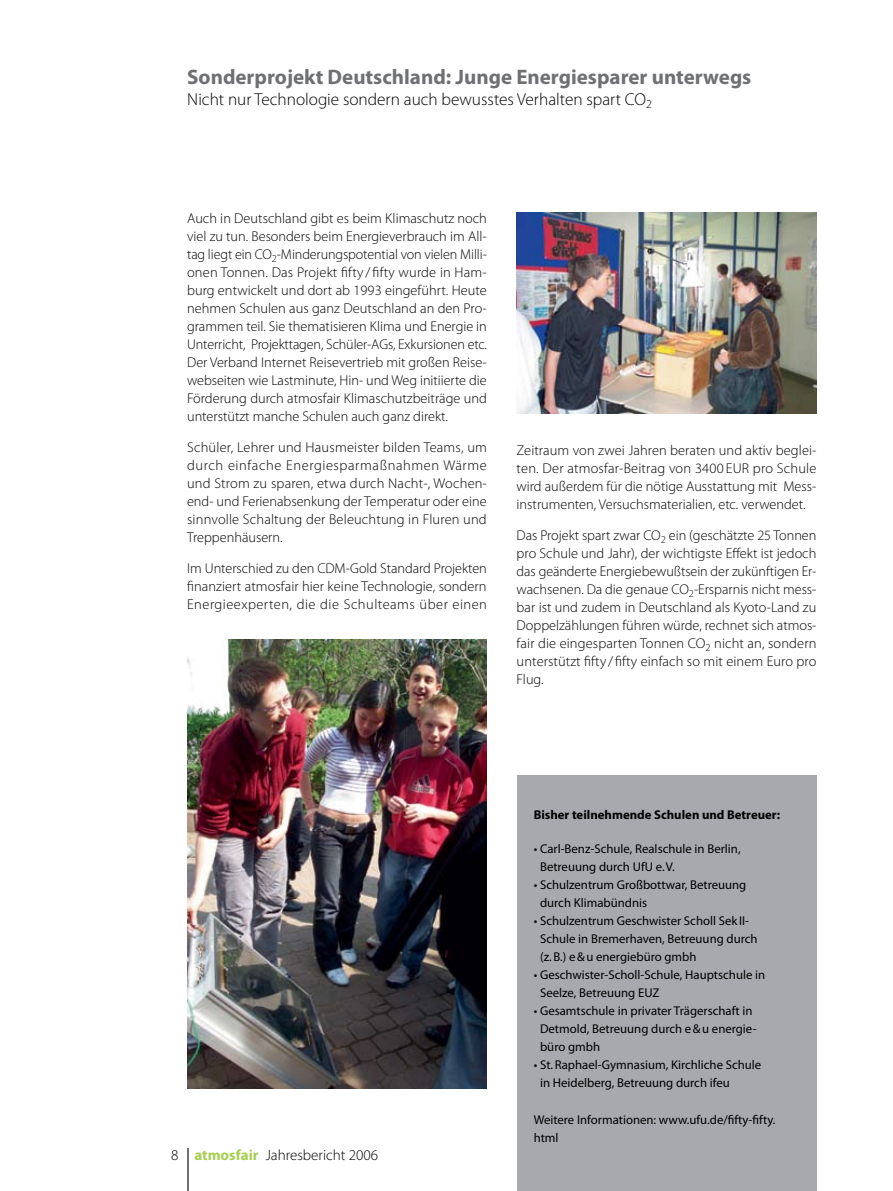
<style>
.page{position:relative;width:893px;height:1191px;background:#fff}
.page>*{position:absolute;margin:0;border:0;box-sizing:border-box;transform-origin:0 0}
.t1{font:700 21px "Myriad Pro";color:#6f7073}
.t2{font:300 17.25px "Myriad Pro";color:#000}
.t3{font:300 15px "Myriad Pro";color:#000}
.t4{font:300 14.25px/18px "Myriad Pro";letter-spacing:.005em;color:#000;text-align:justify}
.t5{font:12.75px/18px "Myriad Pro";color:#000}
.t6{font:700 12.75px "Myriad Pro";color:#000}
.s1{font-weight:700;color:#a4cf50}
</style>
<div class="page">
<div style="left:517px;top:775px;width:299px;height:416px;background:#a7a9ac"></div>
<hr style="left:187px;top:1148px;width:1px;height:43px;background:#6f7073">
<img style="left:187px;top:640px;width:300px;height:449px">
<img style="left:517px;top:213px;width:299px;height:200px">
<h1 class="t1" style="left:187px;top:65px;width:566px">Sonderprojekt Deutschland: Junge Energiesparer unterwegs</h1>
<p class="t2" style="left:187px;top:89px;width:465px">Nicht nur Technologie sondern auch bewusstes Verhalten spart CO<sub>2</sub></p>
<p class="t4" style="left:187px;top:210px;width:301px">Auch in Deutschland gibt es beim Klimaschutz noch viel zu tun. Besonders beim Energieverbrauch im All&shy;tag liegt ein CO<sub>2</sub>-Minderungspotential von vielen Milli&shy;onen Tonnen. Das Projekt fifty / fifty wurde in Ham&shy;burg entwickelt und dort ab 1993 eingeführt. Heute nehmen Schulen aus ganz Deutschland an den Pro&shy;grammen teil. Sie thematisieren Klima und Energie in Unterricht, Projekttagen, Schüler-AGs, Exkursionen etc.<br>Der Verband Internet Reisevertrieb mit großen Reise&shy;webseiten wie Lastminute, Hin- und Weg initiierte die Förderung durch atmosfair Klimaschutzbeiträge und unterstützt manche Schulen auch ganz direkt.</p>
<p class="t4" style="left:187px;top:439px;width:301px">Schüler, Lehrer und Hausmeister bilden Teams, um durch einfache Energiesparmaßnahmen Wärme und Strom zu sparen, etwa durch Nacht-, Wochen&shy;end- und Ferienabsenkung der Temperatur oder eine sinnvolle Schaltung der Beleuchtung in Fluren und Treppenhäusern.</p>
<p class="t4" style="left:187px;top:559px;width:301px">Im Unterschied zu den CDM-Gold Standard Projekten finanziert atmosfair hier keine Technologie, sondern Energieexperten, die die Schulteams über einen</p>
<p class="t4" style="left:517px;top:441px;width:301px">Zeitraum von zwei Jahren beraten und aktiv beglei&shy;ten. Der atmosfar-Beitrag von 3400 EUR pro Schule wird außerdem für die nötige Ausstattung mit Mess&shy;instrumenten, Versuchsmaterialien, etc. verwendet.</p>
<p class="t4" style="left:517px;top:526px;width:301px">Das Projekt spart zwar CO<sub>2</sub> ein (geschätzte 25 Tonnen pro Schule und Jahr), der wichtigste Effekt ist jedoch das geänderte Energiebewußtsein der zukünftigen Er&shy;wachsenen. Da die genaue CO<sub>2</sub>-Ersparnis nicht mess&shy;bar ist und zudem in Deutschland als Kyoto-Land zu Doppelzählungen führen würde, rechnet sich atmos&shy;fair die eingesparten Tonnen CO<sub>2</sub> nicht an, sondern unterstützt fifty / fifty einfach so mit einem Euro pro Flug.</p>
<p class="t3" style="left:194px;top:1146px;width:185px"><span class="s1">atmosfair</span> Jahresbericht 2006</p>
<p class="t6" style="left:534px;top:807px;width:248px">Bisher teilnehmende Schulen und Betreuer:</p>
<p class="t5" style="left:540px;top:839px;width:202px;text-indent:-6px">• Carl-Benz-Schule, Realschule in Berlin,<br>Betreuung durch UfU e.V.</p>
<p class="t5" style="left:540px;top:875px;width:208px;text-indent:-6px">• Schulzentrum Großbottwar, Betreuung durch Klimabündnis</p>
<p class="t5" style="left:540px;top:911px;width:219px;text-indent:-6px">• Schulzentrum Geschwister Scholl Sek II-<br>Schule in Bremerhaven, Betreuung durch (z.B.) e&amp;u energie-büro gmbh</p>
<p class="t5" style="left:540px;top:965px;width:227px;text-indent:-6px">• Geschwister-Scholl-Schule, Hauptschule in<br>Seelze, Betreuung EUZ</p>
<p class="t5" style="left:540px;top:1001px;width:217px;text-indent:-6px">• Gesamtschule in privater Trägerschaft in<br>Detmold, Betreuung durch e&amp;u energie&shy;büro gmbh</p>
<p class="t5" style="left:540px;top:1055px;width:223px;text-indent:-6px">• St.Raphael-Gymnasium, Kirchliche Schule in Heidelberg, Betreuung durch ifeu</p>
<p class="t5" style="left:534px;top:1111px;width:243px">Weitere Informationen: www.ufu.de/fifty-fifty. html</p>
</div>
